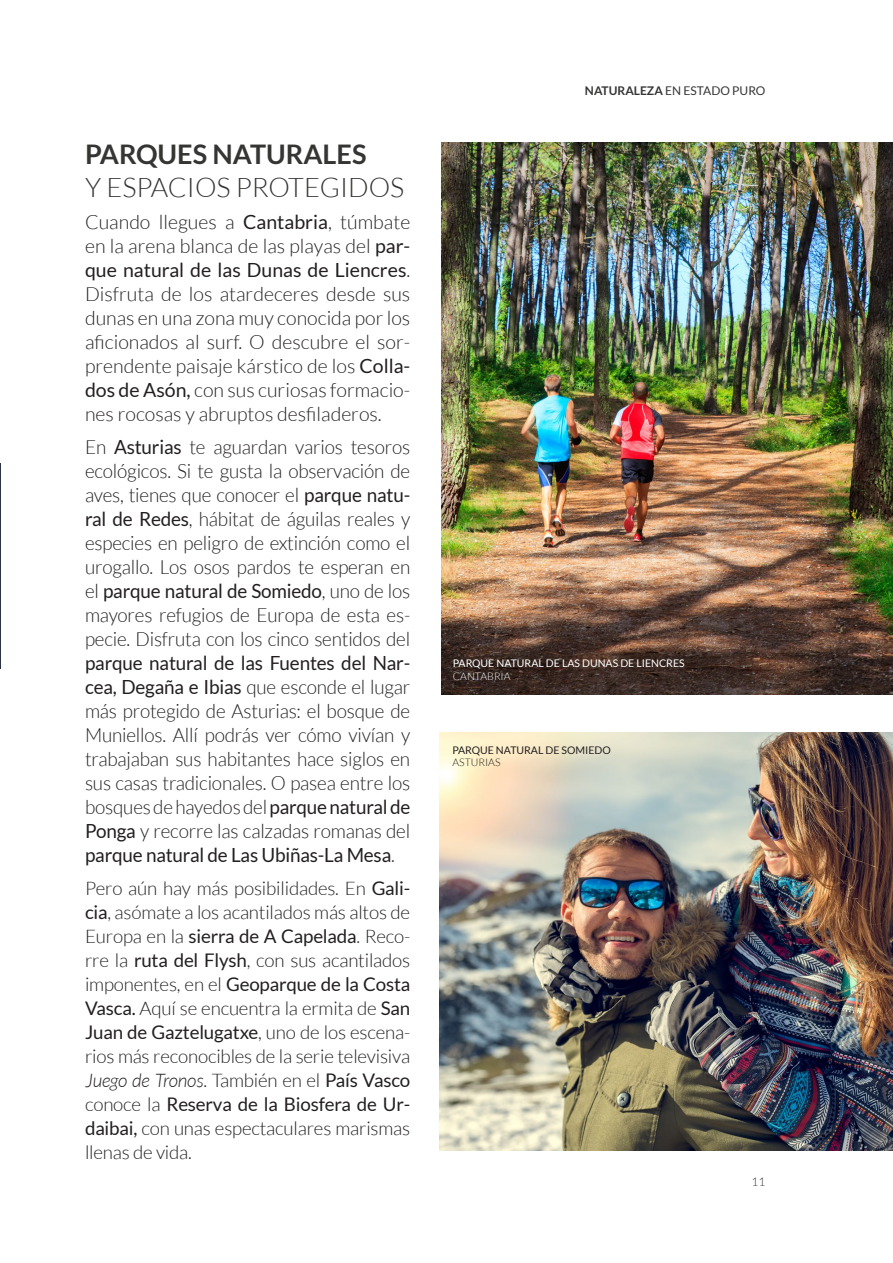
<style>
.page{position:relative;width:893px;height:1263px;background:#fff}
.page>*{position:absolute;margin:0;border:0;box-sizing:border-box;transform-origin:0 0}
.t1{font:300 27px/33px "Lato";color:#353534}
.Body{font:300 19.5px/24px "Lato";letter-spacing:-.005em;color:#231f20;text-align:justify}
.Body-2{font:300 18.75px/24px "Lato";letter-spacing:-.01em;color:#231f20;text-align:justify}
.t2{font:12px "Lato";color:#353534}
.t3{font:300 12px "Lato";color:#353534}
.PIE_ARRIBA{font:10.5px "Lato";color:#fff}
.PIE_ARRIBA-2{font:10.5px "Lato";color:#231f20}
.SUBPIE_ARRIBA{font:300 10.5px "Lato";color:#fff}
.SUBPIE_ARRIBA-2{font:300 10.5px "Lato";color:#231f20}
.s1{font-weight:700}
.s2{font-weight:400}
.s3{font-style:italic}
</style>
<div class="page">
<img style="left:441px;top:142px;width:452px;height:553px">
<img style="left:440px;top:733px;width:453px;height:417px">
<hr style="left:0;top:463px;width:1px;height:206px;background:#161e2e">
<h2 class="t1" style="left:85px;top:138px;width:321px"><span class="s1">PARQUES NATURALES<br></span>Y ESPACIOS PROTEGIDOS</h2>
<p class="Body" style="left:85px;top:210px;width:327px">Cuando llegues a <span class="s2">Cantabria</span>, túmbate en la arena blanca de las playas del <span class="s2">par&shy;que natural de las Dunas de Liencres</span>.<br>Disfruta de los atardeceres desde sus dunas en una zona muy conocida por los aficionados al surf. O descubre el sor&shy;prendente paisaje kárstico de los <span class="s2">Colla&shy;dos de Asón,</span> con sus curiosas formacio&shy;nes rocosas y abruptos desfiladeros.</p>
<p class="Body" style="left:85px;top:435px;width:327px">En <span class="s2">Asturias</span> te aguardan varios tesoros ecológicos. Si te gusta la observación de aves, tienes que conocer el <span class="s2">parque natu&shy;ral de Redes</span>, hábitat de águilas reales y especies en peligro de extinción como el urogallo. Los osos pardos te esperan en el <span class="s2">parque natural de Somiedo</span>, uno de los mayores refugios de Europa de esta es&shy;pecie. Disfruta con los cinco sentidos del <span class="s2">parque natural de las Fuentes del Nar&shy;cea, Degaña e Ibias</span> que esconde el lugar más protegido de Asturias: el bosque de Muniellos. Allí podrás ver cómo vivían y trabajaban sus habitantes hace siglos en sus casas tradicionales. O pasea entre los bosques de hayedos del <span class="s2">parque natural de Ponga</span> y recorre las calzadas romanas del <span class="s2">parque natural de Las Ubiñas-La Mesa</span>.</p>
<p class="Body-2" style="left:85px;top:876px;width:327px">Pero aún hay más posibilidades. En <span class="s2">Gali&shy;cia</span>, asómate a los acantilados más altos de Europa en la <span class="s2">sierra de A Capelada</span>. Reco&shy;rre la <span class="s2">ruta del Flysh</span>, con sus acantilados imponentes, en el <span class="s2">Geoparque de la Costa Vasca.</span> Aquí se encuentra la ermita de <span class="s2">San Juan de Gaztelugatxe</span>, uno de los escena&shy;rios más reconocibles de la serie televisiva <span class="s3">Juego de Tronos</span>. También en el <span class="s2">País Vasco </span>conoce la <span class="s2">Reserva de la Biosfera de Ur&shy;daibai,</span> con unas espectaculares marismas llenas de vida.</p>
<p class="t2" style="left:585px;top:84px;width:182px"><span class="s1">NATURALEZA</span> EN ESTADO PURO</p>
<p class="PIE_ARRIBA" style="left:453px;top:657px;width:233px">PARQUE NATURAL DE LAS DUNAS DE LIENCRES</p>
<p class="SUBPIE_ARRIBA" style="left:453px;top:670px;width:59px">CANTABRIA</p>
<p class="PIE_ARRIBA-2" style="left:452px;top:744px;width:160px">PARQUE NATURAL DE SOMIEDO</p>
<p class="SUBPIE_ARRIBA-2" style="left:452px;top:757px;width:50px">ASTURIAS</p>
<p class="t3" style="left:751px;top:1175px;width:15px">11</p>
</div>
